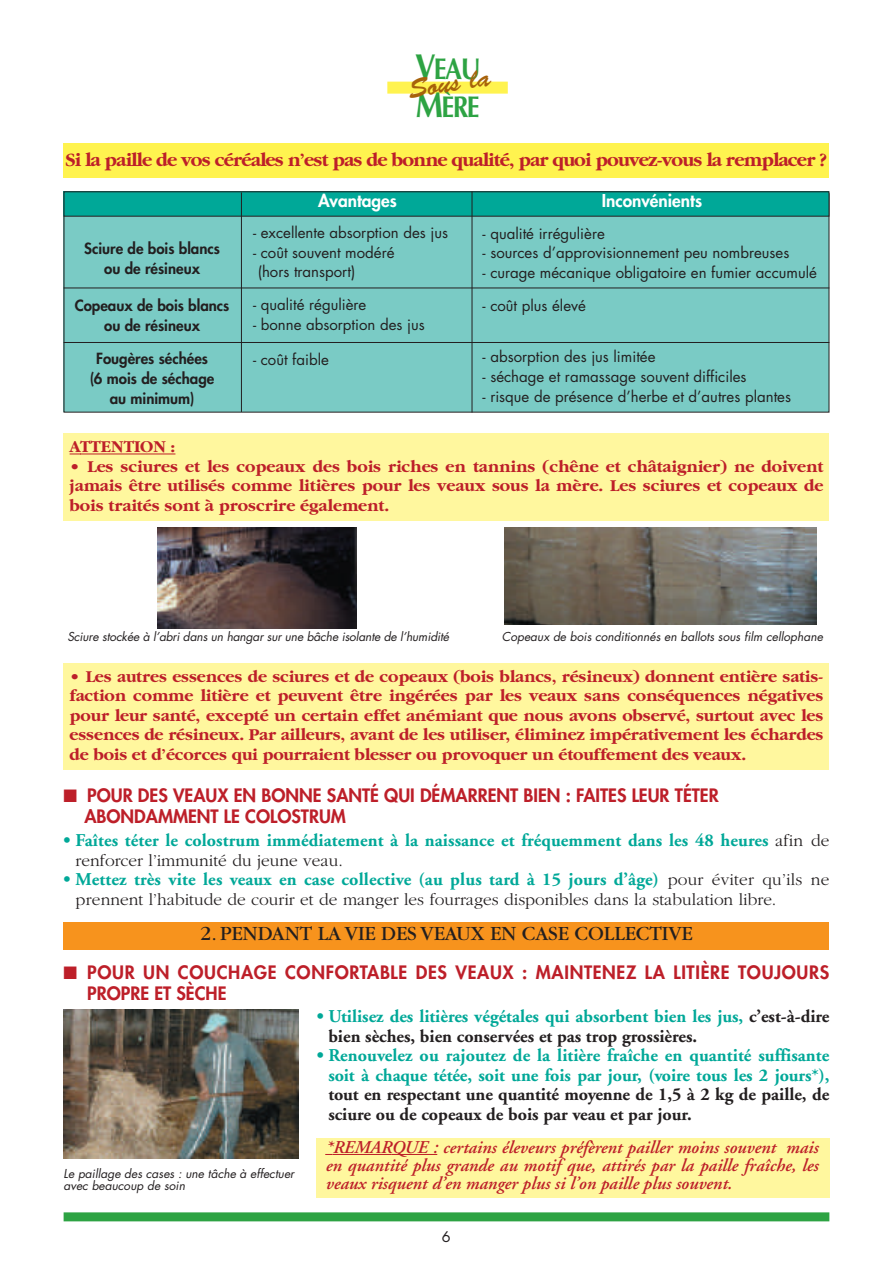
<style>
.page{position:relative;width:893px;height:1263px;background:#fff}
.page>*{position:absolute;margin:0;border:0;box-sizing:border-box;transform-origin:0 0}
.t1{font:700 30px/37.5px "Optima";letter-spacing:-.055em;color:#2da343;scale:.85 1}
.t2{font:27px "Brush Script";color:#a7620b}
.t3{font:21px "Garamond";color:#231f20}
.t4{font:700 19.5px "Garamond";letter-spacing:-.04em;color:#bd1f29}
.t5{font:700 18px/19.5px "Adobe Garamond";letter-spacing:.005em;color:#00a898;text-align:right}
.t6{font:700 18px/19.5px "Adobe Garamond";color:#231f20}
.t7{font:italic 600 18px/18px "Adobe Garamond";color:#bd1f29;text-align:justify}
.t8{font:800 18px/21px "Futura";color:#bd1f29}
.t9{font:800 18px/21px "Futura";letter-spacing:.035em;color:#bd1f29}
.t10{font:700 17.25px/19.5px "Garamond";color:#bd1f29;text-align:justify}
.t11{font:300 17.25px "Garamond";color:#231f20}
.t12{font:800 17.25px "Futura";color:#fff}
.t13{font:italic 15px/19.6px "Futura";color:#231f20}
.t14{font:800 15px/20px "Futura";color:#231f20;text-align:center}
.t15{font:italic 14.4px "Futura";color:#231f20}
.t16{font:italic 12px/12px "Futura";color:#231f20}
.s1{font-size:36px}
.s2{font-family:"Garamond";font-weight:300;font-size:17.25px;color:#231f20}
.s3{color:#00a898}
</style>
<div class="page">
<div style="left:316px;top:1138px;width:513px;height:60px;background:#fff79e"></div>
<div style="left:387px;top:82px;width:121px;height:12px;background:#fff34f"></div>
<div style="left:64px;top:1212px;width:765px;height:9px;background:#2da343"></div>
<img style="left:64px;top:1009px;width:234px;height:149px">
<div style="left:64px;top:144px;width:765px;height:34px;background:#fff34f"></div>
<div style="left:64px;top:194px;width:765px;height:218px;background:#7acbc5"></div>
<div style="left:64px;top:192px;width:765px;height:24px;background:#00a898"></div>
<div style="left:64px;top:191px;width:765px;height:26px;border:1px solid #231f20"></div>
<hr style="left:241px;top:192px;width:1px;height:220px;background:#231f20">
<hr style="left:471px;top:191px;width:1px;height:222px;background:#231f20">
<div style="left:64px;top:434px;width:765px;height:87px;background:#fff79e"></div>
<hr style="left:80px;top:454px;width:95px;height:1px;background:#bd1f29">
<div style="left:64px;top:663px;width:765px;height:107px;background:#fff79e"></div>
<hr style="left:64px;top:288px;width:765px;height:1px;background:#231f20">
<hr style="left:64px;top:342px;width:765px;height:1px;background:#231f20">
<div style="left:64px;top:922px;width:765px;height:27px;background:#f7931d"></div>
<hr style="left:332px;top:1154px;width:59px;height:1px;background:#bd1f29">
<svg style="left:391px;top:1154px;width:13px;height:1px"></svg>
<hr style="left:404px;top:1154px;width:33px;height:1px;background:#bd1f29">
<img style="left:157px;top:528px;width:199px;height:101px">
<img style="left:504px;top:527px;width:312px;height:98px">
<h1 class="t1" style="left:415px;top:53px;width:79px"><span class="s1">V</span>EAU<br><span class="s1">M</span>ÈRE</h1>
<h2 class="t2" style="left:407px;top:82px;width:84px;rotate:-9deg">Sous la</h2>
<p class="t4" style="left:65px;top:152px;width:763px">Si la paille de vos céréales n’est pas de bonne qualité, par quoi pouvez-vous la remplacer ?</p>
<p class="t14" style="left:84px;top:239px;width:137px">Sciure de bois blancs ou de résineux</p>
<p class="t14" style="left:75px;top:297px;width:156px">Copeaux de bois blancs ou de résineux</p>
<p class="t14" style="left:90px;top:350px;width:126px">Fougères séchées (6 mois de séchage au minimum)</p>
<p class="t12" style="left:318px;top:192px;width:80px">Avantages</p>
<p class="t12" style="left:601px;top:192px;width:102px">Inconvénients</p>
<p class="t13" style="left:253px;top:224px;width:199px">- excellente absorption des jus</p>
<p class="t13" style="left:258px;top:243px;width:141px;text-indent:-5px">- coût souvent modéré (hors transport)</p>
<p class="t13" style="left:253px;top:296px;width:117px">- qualité régulière</p>
<p class="t13" style="left:253px;top:316px;width:176px">- bonne absorption des jus</p>
<p class="t13" style="left:253px;top:351px;width:80px">- coût faible</p>
<p class="t13" style="left:482px;top:225px;width:126px">- qualité irrégulière</p>
<p class="t13" style="left:482px;top:244px;width:311px">- sources d’approvisionnement peu nombreuses</p>
<p class="t13" style="left:482px;top:264px;width:338px">- curage mécanique obligatoire en fumier accumulé</p>
<p class="t13" style="left:482px;top:297px;width:107px">- coût plus élevé</p>
<p class="t13" style="left:482px;top:348px;width:177px">- absorption des jus limitée</p>
<p class="t13" style="left:482px;top:368px;width:268px">- séchage et ramassage souvent difficiles</p>
<p class="t13" style="left:482px;top:387px;width:312px">- risque de présence d’herbe et d’autres plantes</p>
<p class="t10" style="left:70px;top:438px;width:107px">ATTENTION :</p>
<p class="t10" style="left:70px;top:458px;width:755px">• Les sciures et les copeaux des bois riches en tannins (chêne et châtaignier) ne doivent jamais être utilisés comme litières pour les veaux sous la mère. Les sciures et copeaux de bois traités sont à proscrire également.</p>
<p class="t16" style="left:67px;top:632px;width:383px">Sciure stockée à l’abri dans un hangar sur une bâche isolante de l’humidité</p>
<p class="t16" style="left:501px;top:632px;width:323px">Copeaux de bois conditionnés en ballots sous film cellophane</p>
<p class="t10" style="left:70px;top:668px;width:755px">• Les autres essences de sciures et de copeaux (bois blancs, résineux) donnent entière satis&shy;faction comme litière et peuvent être ingérées par les veaux sans conséquences négatives pour leur santé, excepté un certain effet anémiant que nous avons observé, surtout avec les essences de résineux. Par ailleurs, avant de les utiliser, éliminez impérativement les échardes de bois et d’écorces qui pourraient blesser ou provoquer un étouffement des veaux.</p>
<p class="t8" style="left:84px;top:786px;width:635px;text-indent:-21px">■ POUR DES VEAUX EN BONNE SANTÉ QUI DÉMARRENT BIEN : FAITES LEUR TÉTER<br>ABONDAMMENT LE COLOSTRUM</p>
<p class="t5" style="left:64px;top:832px;width:767px">• Faîtes téter le colostrum immédiatement à la naissance et fréquemment dans les 48 heures <span class="s2">afin de</span></p>
<p class="t11" style="left:75px;top:854px;width:269px">renforcer l’immunité du jeune veau.</p>
<p class="t5" style="left:64px;top:871px;width:767px">• Mettez très vite les veaux en case collective (au plus tard à 15 jours d’âge) <span class="s2">pour éviter qu’ils ne</span></p>
<p class="t11" style="left:76px;top:893px;width:702px">prennent l’habitude de courir et de manger les fourrages disponibles dans la stabulation libre.</p>
<p class="t3" style="left:200px;top:926px;width:494px">2. PENDANT LA VIE DES VEAUX EN CASE COLLECTIVE</p>
<p class="t9" style="left:87px;top:963px;width:743px;text-indent:-24px">■ POUR UN COUCHAGE CONFORTABLE DES VEAUX : MAINTENEZ LA LITIÈRE TOUJOURS<br>PROPRE ET SÈCHE</p>
<p class="t16" style="left:64px;top:1168px;width:232px">Le paillage des cases : une tâche à effectuer avec beaucoup de soin</p>
<p class="t6" style="left:328px;top:1008px;width:502px;text-indent:-12px"><span class="s3">• Utilisez des litières végétales qui absorbent bien les jus,</span> c’est-à-dire bien sèches, bien conservées et pas trop grossières.</p>
<p class="t5" style="left:317px;top:1047px;width:514px">• Renouvelez ou rajoutez de la litière fraîche en quantité suffisante soit à chaque tétée, soit une fois par jour, (voire tous les 2 jours*),</p>
<p class="t6" style="left:328px;top:1086px;width:502px">tout en respectant une quantité moyenne de 1,5 à 2 kg de paille, de sciure ou de copeaux de bois par veau et par jour.</p>
<p class="t7" style="left:325px;top:1140px;width:494px">*REMARQUE : certains éleveurs préfèrent pailler moins souvent mais en quantité plus grande au motif que, attirés par la paille fraîche, les veaux risquent d’en manger plus si l’on paille plus souvent.</p>
<p class="t15" style="left:442px;top:1230px;width:13px">6</p>
</div>
